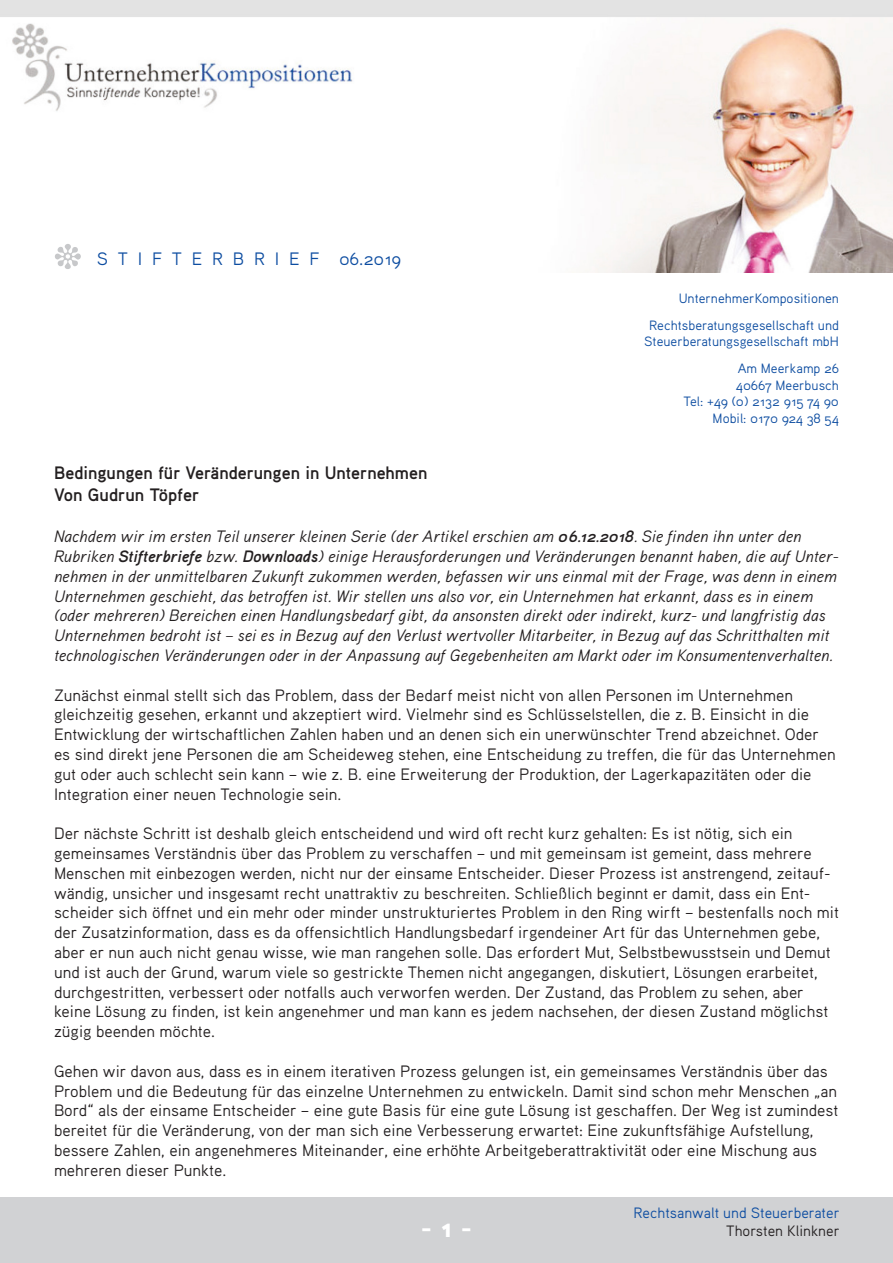
<style>
.page{position:relative;width:893px;height:1263px;background:#fff}
.page>*{position:absolute;margin:0;border:0;box-sizing:border-box;transform-origin:0 0}
.t1{font:27px "Aaux Pro Black OSF";color:#fff}
.t2{font:18px "Aaux Pro Bold OSF";color:#231f20}
.t3{font:18px "Aaux Pro Regular OSF";color:#0d4da1}
.t4{font:16.5px/19.8px "Aaux Pro Regular OSF";color:#231f20}
.t5{font:16.5px/19.8px "Aaux Pro Regular Italic OSF";color:#231f20}
.t6{font:15px "Aaux Pro Regular OSF";color:#0d4da1}
.t7{font:15px "Aaux Pro Regular OSF";color:#231f20}
.t8{font:13.5px "Aaux Pro Regular OSF";color:#0d4da1}
.t9{font:13.5px "Aaux Pro Regular OSF";letter-spacing:-.02em;color:#0d4da1}
.s1{font-size:17.85px}
.s2{font-size:13.35px}
.s3{font-family:"Aaux Pro Bold Italic OSF"}
</style>
<div class="page">
<img style="left:0;top:0;width:893px;height:272px">
<div style="left:0;top:1197px;width:893px;height:66px;background:#d1d2d4"></div>
<svg style="left:55px;top:243px;width:26px;height:26px"></svg>
<p class="t3" style="left:97px;top:247px;width:306px">S T I F T E R B R I E F <span class="s1">06</span>.20<span class="s1">1</span>9</p>
<p class="t8" style="left:679px;top:290px;width:162px">UnternehmerKompositionen</p>
<p class="t8" style="left:649px;top:317px;width:191px">Rechtsberatungsgesellschaft und</p>
<p class="t8" style="left:644px;top:333px;width:196px">Steuerberatungsgesellschaft mbH</p>
<p class="t8" style="left:738px;top:360px;width:103px">Am Meerkamp 26</p>
<p class="t8" style="left:736px;top:377px;width:105px">40667 Meerbusch</p>
<p class="t9" style="left:684px;top:393px;width:157px">Tel: +49 (0) 2<span class="s2">1</span>32 9<span class="s2">1</span>5 74 90</p>
<p class="t8" style="left:713px;top:410px;width:128px">Mobil: 0<span class="s2">1</span>70 924 38 54</p>
<p class="t2" style="left:54px;top:461px;width:375px">Bedingungen für Veränderungen in Unternehmen</p>
<p class="t2" style="left:54px;top:483px;width:147px">Von Gudrun Töpfer</p>
<p class="t5" style="left:54px;top:526px;width:786px">Nachdem wir im ersten Teil unserer kleinen Serie (der Artikel erschien am <span class="s3">06.12.2018</span>. Sie finden ihn unter den Rubriken <span class="s3">Stifterbriefe</span> bzw. <span class="s3">Downloads</span>) einige Herausforderungen und Veränderungen benannt haben, die auf Unter&shy;nehmen in der unmittelbaren Zukunft zukommen werden, befassen wir uns einmal mit der Frage, was denn in einem Unternehmen geschieht, das betroffen ist. Wir stellen uns also vor, ein Unternehmen hat erkannt, dass es in einem (oder mehreren) Bereichen einen Handlungsbedarf gibt, da ansonsten direkt oder indirekt, kurz- und langfristig das Unternehmen bedroht ist – sei es in Bezug auf den Verlust wertvoller Mitarbeiter, in Bezug auf das Schritthalten mit technologischen Veränderungen oder in der Anpassung auf Gegebenheiten am Markt oder im Konsumentenverhalten.</p>
<p class="t4" style="left:54px;top:684px;width:783px">Zunächst einmal stellt sich das Problem, dass der Bedarf meist nicht von allen Personen im Unternehmen gleichzeitig gesehen, erkannt und akzeptiert wird. Vielmehr sind es Schlüsselstellen, die z. B. Einsicht in die Entwicklung der wirtschaftlichen Zahlen haben und an denen sich ein unerwünschter Trend abzeichnet. Oder es sind direkt jene Personen die am Scheideweg stehen, eine Entscheidung zu treffen, die für das Unternehmen gut oder auch schlecht sein kann – wie z. B. eine Erweiterung der Produktion, der Lagerkapazitäten oder die Integration einer neuen Technologie sein.</p>
<p class="t4" style="left:54px;top:823px;width:787px">Der nächste Schritt ist deshalb gleich entscheidend und wird oft recht kurz gehalten: Es ist nötig, sich ein gemeinsames Verständnis über das Problem zu verschaffen – und mit gemeinsam ist gemeint, dass mehrere Menschen mit einbezogen werden, nicht nur der einsame Entscheider. Dieser Prozess ist anstrengend, zeitauf&shy;wändig, unsicher und insgesamt recht unattraktiv zu beschreiten. Schließlich beginnt er damit, dass ein Ent&shy;scheider sich öffnet und ein mehr oder minder unstrukturiertes Problem in den Ring wirft – bestenfalls noch mit der Zusatzinformation, dass es da offensichtlich Handlungsbedarf irgendeiner Art für das Unternehmen gebe, aber er nun auch nicht genau wisse, wie man rangehen solle. Das erfordert Mut, Selbstbewusstsein und Demut und ist auch der Grund, warum viele so gestrickte Themen nicht angegangen, diskutiert, Lösungen erarbeitet, durchgestritten, verbessert oder notfalls auch verworfen werden. Der Zustand, das Problem zu sehen, aber keine Lösung zu finden, ist kein angenehmer und man kann es jedem nachsehen, der diesen Zustand möglichst zügig beenden möchte.</p>
<p class="t4" style="left:54px;top:1061px;width:786px">Gehen wir davon aus, dass es in einem iterativen Prozess gelungen ist, ein gemeinsames Verständnis über das Problem und die Bedeutung für das einzelne Unternehmen zu entwickeln. Damit sind schon mehr Menschen „an Bord“ als der einsame Entscheider – eine gute Basis für eine gute Lösung ist geschaffen. Der Weg ist zumindest bereitet für die Veränderung, von der man sich eine Verbesserung erwartet: Eine zukunftsfähige Aufstellung, bessere Zahlen, ein angenehmeres Miteinander, eine erhöhte Arbeitgeberattraktivität oder eine Mischung aus mehreren dieser Punkte.</p>
<p class="t6" style="left:634px;top:1203px;width:208px">Rechtsanwalt und Steuerberater</p>
<p class="t1" style="left:421px;top:1210px;width:53px">- 1 -</p>
<p class="t7" style="left:726px;top:1221px;width:115px">Thorsten Klinkner</p>
</div>
